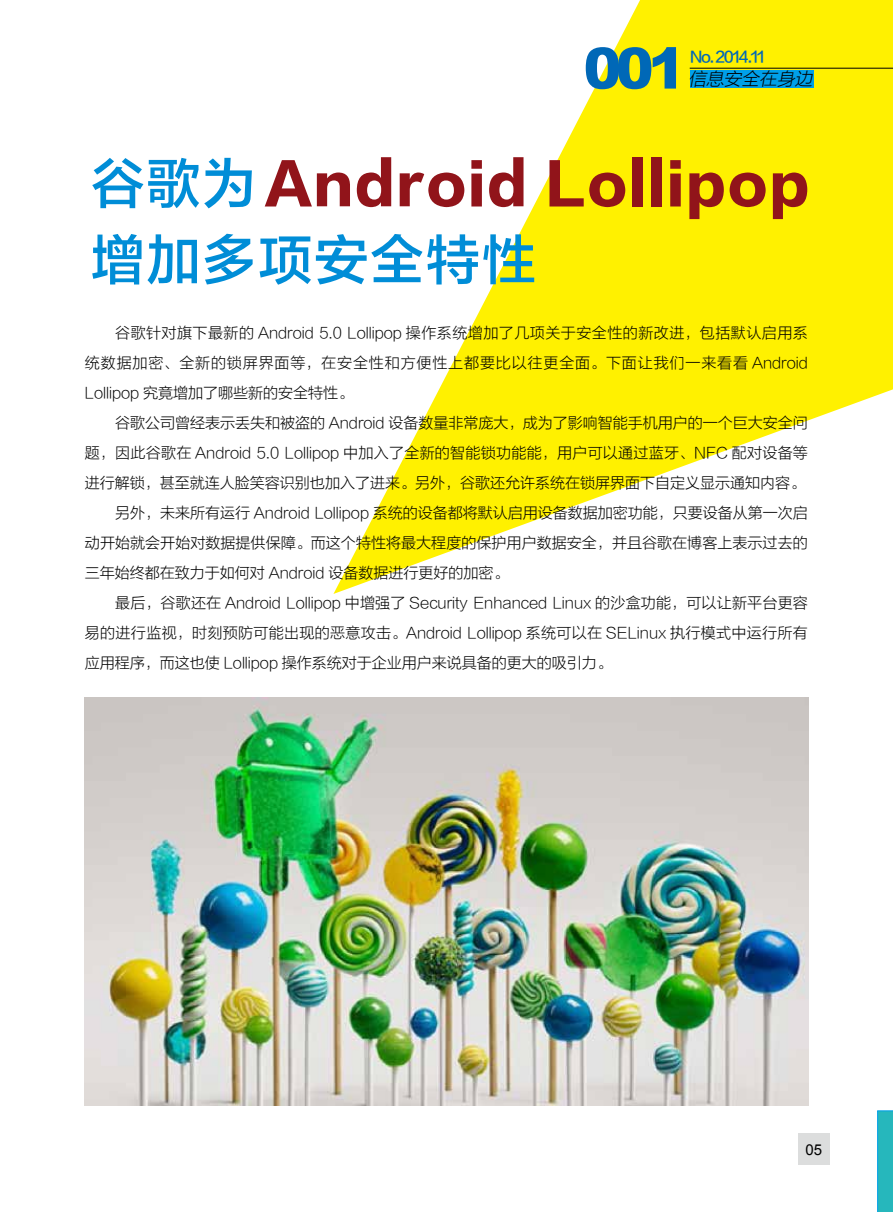
<style>
.page{position:relative;width:893px;height:1212px;background:#fff}
.page>*{position:absolute;margin:0;border:0;box-sizing:border-box;transform-origin:0 0}
.t1{font:900 57px "Arial";color:#0068b7}
.t2{font:53.7px "FZLTTHK GBK1 0";letter-spacing:.035em;color:#91141a}
.t3{font:53.7px "FZLTZHK GBK1 0";letter-spacing:.04em;color:#008dd7}
.t4{font:italic 17.7px "FZLTXHK GBK1 0";color:#000}
.t5{font:15px/30px "FZLTXHK GBK1 0";color:#000;text-align:justify}
.t6{font:15px "FZLTXHK GBK1 0";letter-spacing:.02em;color:#000}
.t7{font:15px "FZLTZHK GBK1 0";letter-spacing:-.1em;color:#0068b7}
.t8{font:15px "Arial";color:#000}
.s1{font-family:"FZLTZHK GBK1 0";color:#008dd7}
</style>
<div class="page">
<svg style="left:333px;top:0;width:560px;height:594px;fill:#fff100"></svg>
<img style="left:85px;top:697px;width:723px;height:408px">
<div style="left:690px;top:70px;width:123px;height:18px;background:#00a0e9"></div>
<svg style="left:877px;top:1110px;width:16px;height:102px"></svg>
<div style="left:798px;top:1133px;width:32px;height:32px;background:#dcdddd"></div>
<hr style="left:690px;top:68px;width:203px;height:1px;background:#000">
<h1 class="t1" style="left:583px;top:27px;width:104px">001</h1>
<p class="t7" style="left:690px;top:49px;width:77px">No. 2014.11</p>
<p class="t4" style="left:689px;top:69px;width:129px">信息安全在身边</p>
<h2 class="t2" style="left:91px;top:154px;width:720px"><span class="s1">谷歌为</span>Android Lollipop</h2>
<h2 class="t3" style="left:91px;top:230px;width:446px">增加多项安全特性</h2>
<p class="t5" style="left:85px;top:318px;width:724px;text-indent:30px">谷歌针对旗下最新的 Android 5.0 Lollipop 操作系统增加了几项关于安全性的新改进，包括默认启用系统数据加密、全新的锁屏界面等，在安全性和方便性上都要比以往更全面。下面让我们一来看看 Android Lollipop 究竟增加了哪些新的安全特性。</p>
<p class="t5" style="left:115px;top:408px;width:694px">谷歌公司曾经表示丢失和被盗的 Android 设备数量非常庞大，成为了影响智能手机用户的一个巨大安全问</p>
<p class="t6" style="left:85px;top:445px;width:724px">题，因此谷歌在 Android 5.0 Lollipop 中加入了全新的智能锁功能能，用户可以通过蓝牙、NFC 配对设备等</p>
<p class="t5" style="left:85px;top:468px;width:722px">进行解锁，甚至就连人脸笑容识别也加入了进来。另外，谷歌还允许系统在锁屏界面下自定义显示通知内容。</p>
<p class="t5" style="left:115px;top:498px;width:694px">另外，未来所有运行 Android Lollipop 系统的设备都将默认启用设备数据加密功能，只要设备从第一次启</p>
<p class="t5" style="left:85px;top:528px;width:724px">动开始就会开始对数据提供保障。而这个特性将最大程度的保护用户数据安全，并且谷歌在博客上表示过去的</p>
<p class="t5" style="left:85px;top:558px;width:425px">三年始终都在致力于如何对 Android 设备数据进行更好的加密。</p>
<p class="t5" style="left:115px;top:588px;width:694px">最后，谷歌还在 Android Lollipop 中增强了 Security Enhanced Linux 的沙盒功能，可以让新平台更容</p>
<p class="t6" style="left:85px;top:625px;width:724px">易的进行监视，时刻预防可能出现的恶意攻击。Android Lollipop 系统可以在 SELinux 执行模式中运行所有</p>
<p class="t5" style="left:85px;top:648px;width:528px">应用程序，而这也使 Lollipop 操作系统对于企业用户来说具备的更大的吸引力。</p>
<p class="t8" style="left:805px;top:1139px;width:18px">05</p>
</div>
